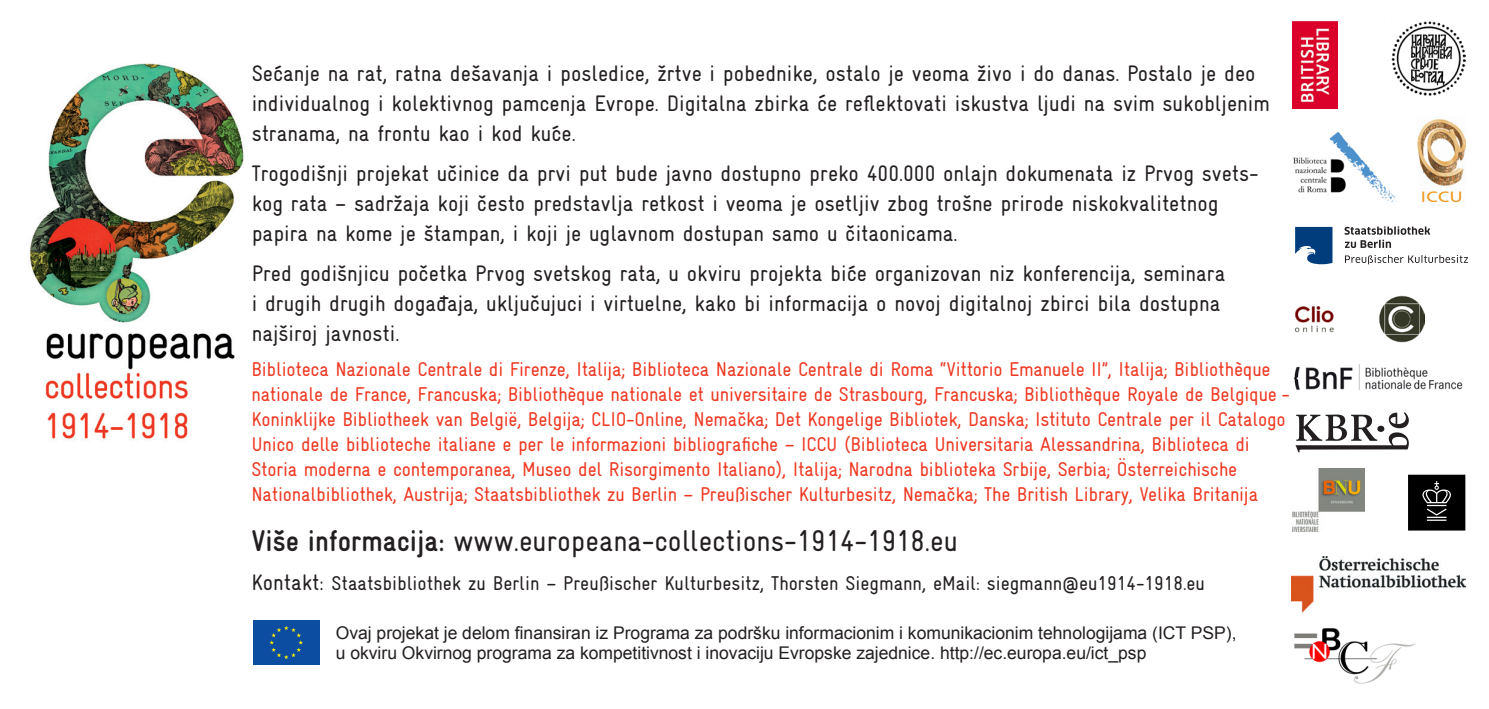
<style>
.page{position:relative;width:1489px;height:709px;background:#fff}
.page>*{position:absolute;margin:0;border:0;box-sizing:border-box;transform-origin:0 0}
.t1{font:30px "Gravur Condensed CY";color:#231f20}
.t2{font:25px "Gravur Condensed CY";color:#231f20}
.t3{font:22.5px/30px "Gravur Condensed CY";color:#231f20}
.t4{font:20px/25px "Gravur Condensed CY";letter-spacing:-.01em;color:#ef3822}
.t5{font:20px "Gravur Condensed CY";color:#231f20}
.t6{font:17.5px "Arial";color:#231f20}
.s1{font-weight:700}
.s2{font-size:22.5px}
</style>
<div class="page">
<img style="left:1292px;top:21px;width:44px;height:88px">
<svg style="left:1295px;top:412px;width:113px;height:40px"></svg>
<svg style="left:1295px;top:227px;width:37px;height:37px"></svg>
<svg style="left:1344px;top:255px;width:123px;height:9px"></svg>
<svg style="left:1344px;top:226px;width:86px;height:22px"></svg>
<img style="left:1391px;top:21px;width:74px;height:74px">
<svg style="left:1408px;top:474px;width:57px;height:56px;background:#171717"></svg>
<img style="left:1417px;top:119px;width:48px;height:84px">
<img style="left:1294px;top:628px;width:122px;height:56px">
<img style="left:1291px;top:556px;width:174px;height:57px">
<img style="left:1292px;top:469px;width:72px;height:62px">
<img style="left:1293px;top:364px;width:170px;height:26px">
<img style="left:1294px;top:295px;width:130px;height:47px">
<img style="left:1293px;top:132px;width:104px;height:71px">
<img style="left:30px;top:63px;width:214px;height:376px">
<div style="left:252px;top:619px;width:69px;height:47px;background:#0d4da1"></div>
<svg style="left:269px;top:626px;width:34px;height:33px"></svg>
<p class="t3" style="left:252px;top:58px;width:1019px">Secanje na rat, ratna dešavanja i posledice, žrtve i pobednike, ostalo je veoma živo i do danas. Postalo je deo individualnog i kolektivnog pamcenja Evrope. Digitalna zbirka ce reflektovati iskustva ljudi na svim sukobljenim stranama, na frontu kao i kod kuce.</p>
<p class="t3" style="left:252px;top:158px;width:1008px">Trogodišnji projekat uˇinice da prvi put bude javno dostupno preko 400.000 onlajn dokumenata iz Prvog svets&shy;kog rata – sadržaja koji ˇesto predstavlja retkost i veoma je osetljiv zbog trošne prirode niskokvalitetnog papira na kome je štampan, i koji je uglavnom dostupan samo u ˇitaonicama.</p>
<p class="t3" style="left:252px;top:258px;width:975px">Pred godišnjicu poˇetka Prvog svetskog rata, u okviru projekta bice organizovan niz konferencija, seminara i drugih drugih dogadaja, ukljuˇujuci i virtuelne, kako bi informacija o novoj digitalnoj zbirci bila dostupna najširoj javnosti.</p>
<p class="t2" style="left:272px;top:60px;width:13px">´</p>
<p class="t2" style="left:816px;top:90px;width:13px">´</p>
<p class="t2" style="left:550px;top:120px;width:13px">´</p>
<p class="t3" style="left:447px;top:158px;width:12px">c</p>
<p class="t3" style="left:477px;top:188px;width:12px">c</p>
<p class="t3" style="left:845px;top:218px;width:12px">c</p>
<p class="t2" style="left:846px;top:260px;width:13px">´</p>
<p class="t3" style="left:418px;top:258px;width:12px">c</p>
<p class="t2" style="left:438px;top:291px;width:13px">ˉ</p>
<p class="t3" style="left:530px;top:288px;width:12px">c</p>
<p class="t4" style="left:251px;top:357px;width:1040px">Biblioteca Nazionale Centrale di Firenze, Italija; Biblioteca Nazionale Centrale di Roma “Vittorio Emanuele II”, Italija; Bibliothèque nationale de France, Francuska; Bibliothèque nationale et universitaire de Strasbourg, Francuska; Bibliothèque Royale de Belgique - Koninklijke Bibliotheek van België, Belgija; CLIO-Online, Nemaˇka; Det Kongelige Bibliotek, Danska; Istituto Centrale per il Catalogo Unico delle biblioteche italiane e per le informazioni bibliografiche – ICCU (Biblioteca Universitaria Alessandrina, Biblioteca di Storia moderna e contemporanea, Museo del Risorgimento Italiano), Italija; Narodna biblioteka Srbije, Serbia; Österreichische</p>
<p class="t4" style="left:251px;top:482px;width:1008px">Nationalbibliothek, Austrija; Staatsbibliothek zu Berlin – Preußischer Kulturbesitz, Nemaˇka; The British Library, Velika Britanija</p>
<p class="t1" style="left:251px;top:524px;width:708px"><span class="s1">Više informacija:</span> www.europeana-collections-1914-1918.eu</p>
<p class="t5" style="left:251px;top:572px;width:955px"><span class="s2">Kontakt:</span> Staatsbibliothek zu Berlin – Preußischer Kulturbesitz, Thorsten Siegmann, eMail: siegmann@eu1914-1918.eu</p>
<p class="t4" style="left:737px;top:407px;width:10px">c</p>
<p class="t4" style="left:946px;top:482px;width:10px">c</p>
<p class="t6" style="left:336px;top:621px;width:902px">Ovaj projekat je delom finansiran iz Programa za podršku informacionim i komunikacionim tehnologijama (ICT PSP),</p>
<p class="t6" style="left:336px;top:641px;width:812px">u okviru Okvirnog programa za kompetitivnost i inovaciju Evropske zajednice. http://ec.europa.eu/ict_psp</p>
</div>
